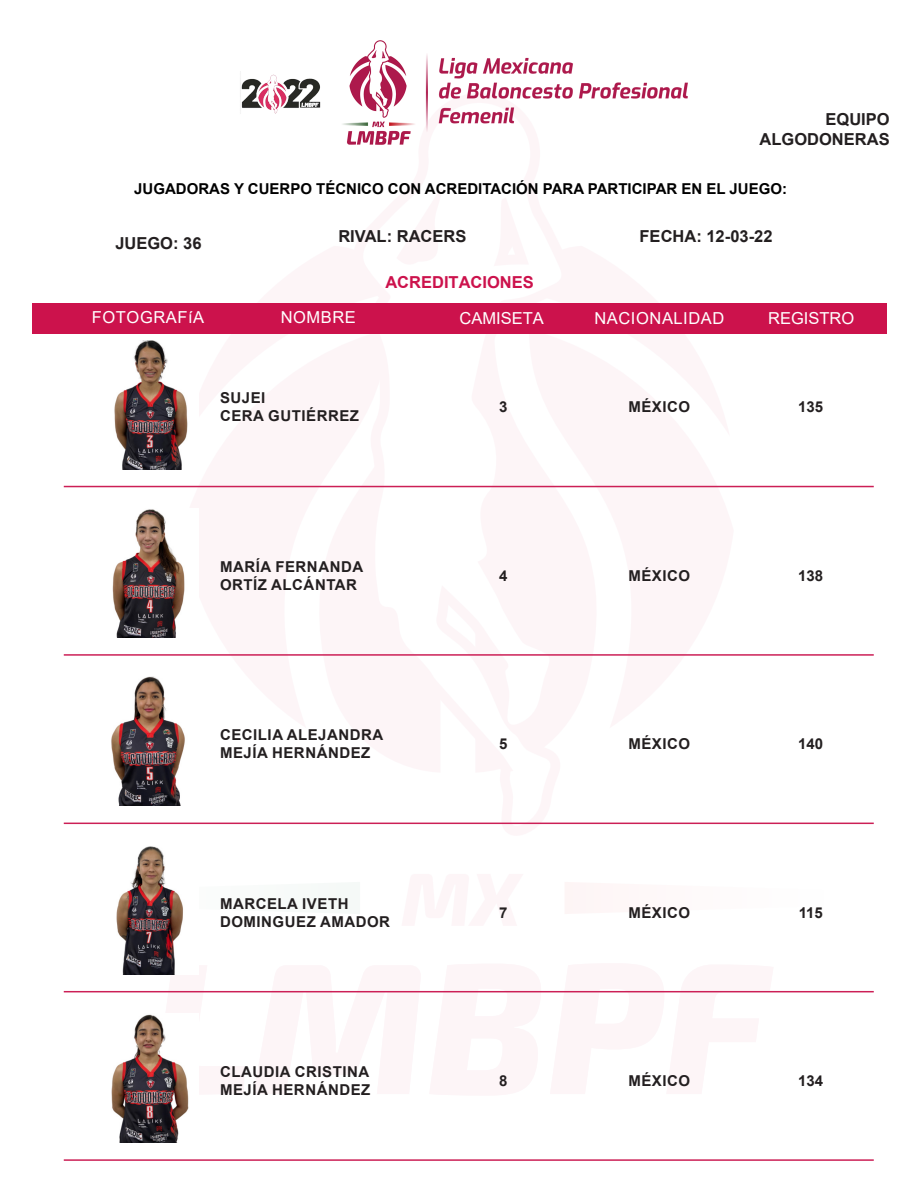
<style>
.page{position:relative;width:918px;height:1188px;background:#fff}
.page>*{position:absolute;margin:0;border:0;box-sizing:border-box;transform-origin:0 0}
.t1{font:700 16.5px/19.8px "Arial";color:#231f20;text-align:right}
.t2{font:16.5px "Arial";letter-spacing:.035em;color:#fff}
.t3{font:16.5px "Arial";color:#fff}
.t4{font:700 16.5px "Arial";color:#cc124c}
.t5{font:700 15px "Arial";letter-spacing:.035em;color:#231f20}
.t6{font:700 15px "Arial";color:#000}
</style>
<div class="page">
<svg style="left:146px;top:974px;width:639px;height:19px"></svg>
<svg style="left:360px;top:485px;width:204px;height:340px"></svg>
<div style="left:33px;top:303px;width:854px;height:31px;background:#cc124c"></div>
<img style="left:240px;top:40px;width:447px;height:105px">
<img style="left:114px;top:340px;width:74px;height:129px">
<hr style="left:64px;top:486px;width:810px;height:1px;background:#cc1f56">
<img style="left:112px;top:509px;width:73px;height:129px">
<hr style="left:64px;top:654px;width:810px;height:2px;background:#cc1f56">
<img style="left:111px;top:677px;width:74px;height:129px">
<hr style="left:64px;top:823px;width:810px;height:1px;background:#cc1f56">
<img style="left:116px;top:846px;width:67px;height:128px">
<hr style="left:64px;top:991px;width:810px;height:1px;background:#cc1f56">
<img style="left:111px;top:1014px;width:78px;height:129px">
<hr style="left:64px;top:1159px;width:810px;height:2px;background:#cc1f56">
<p class="t1" style="left:760px;top:110px;width:132px">EQUIPO<br>ALGODONERAS</p>
<p class="t6" style="left:134px;top:178px;width:654px">JUGADORAS Y CUERPO TÉCNICO CON ACREDITACIÓN PARA PARTICIPAR EN EL JUEGO:</p>
<p class="t1" style="left:115px;top:233px;width:88px">JUEGO: 36</p>
<p class="t1" style="left:338px;top:227px;width:130px">RIVAL: RACERS</p>
<p class="t1" style="left:640px;top:227px;width:134px">FECHA: 12-03-22</p>
<p class="t4" style="left:385px;top:271px;width:150px">ACREDITACIONES</p>
<p class="t2" style="left:92px;top:306px;width:114px">FOTOGRAFíA</p>
<p class="t2" style="left:281px;top:306px;width:77px">NOMBRE</p>
<p class="t3" style="left:460px;top:307px;width:86px">CAMISETA</p>
<p class="t3" style="left:768px;top:307px;width:88px">REGISTRO</p>
<p class="t2" style="left:594px;top:307px;width:131px">NACIONALIDAD</p>
<p class="t5" style="left:220px;top:388px;width:47px">SUJEI</p>
<p class="t5" style="left:220px;top:406px;width:141px">CERA GUTIÉRREZ</p>
<p class="t5" style="left:220px;top:556px;width:145px">MARÍA FERNANDA</p>
<p class="t5" style="left:220px;top:574px;width:139px">ORTÍZ ALCÁNTAR</p>
<p class="t5" style="left:220px;top:724px;width:165px">CECILIA ALEJANDRA</p>
<p class="t5" style="left:220px;top:742px;width:152px">MEJÍA HERNÁNDEZ</p>
<p class="t5" style="left:220px;top:893px;width:130px">MARCELA IVETH</p>
<p class="t5" style="left:220px;top:911px;width:172px">DOMINGUEZ AMADOR</p>
<p class="t5" style="left:220px;top:1061px;width:151px">CLAUDIA CRISTINA</p>
<p class="t5" style="left:220px;top:1079px;width:152px">MEJÍA HERNÁNDEZ</p>
<p class="t5" style="left:499px;top:397px;width:10px">3</p>
<p class="t5" style="left:628px;top:397px;width:63px">MÉXICO</p>
<p class="t5" style="left:798px;top:397px;width:27px">135</p>
<p class="t5" style="left:499px;top:565px;width:10px">4</p>
<p class="t5" style="left:628px;top:565px;width:63px">MÉXICO</p>
<p class="t5" style="left:798px;top:565px;width:27px">138</p>
<p class="t5" style="left:499px;top:733px;width:10px">5</p>
<p class="t5" style="left:628px;top:733px;width:63px">MÉXICO</p>
<p class="t5" style="left:798px;top:733px;width:27px">140</p>
<p class="t5" style="left:499px;top:902px;width:10px">7</p>
<p class="t5" style="left:628px;top:902px;width:63px">MÉXICO</p>
<p class="t5" style="left:799px;top:902px;width:26px">115</p>
<p class="t5" style="left:499px;top:1070px;width:10px">8</p>
<p class="t5" style="left:628px;top:1070px;width:63px">MÉXICO</p>
<p class="t5" style="left:798px;top:1070px;width:27px">134</p>
</div>
